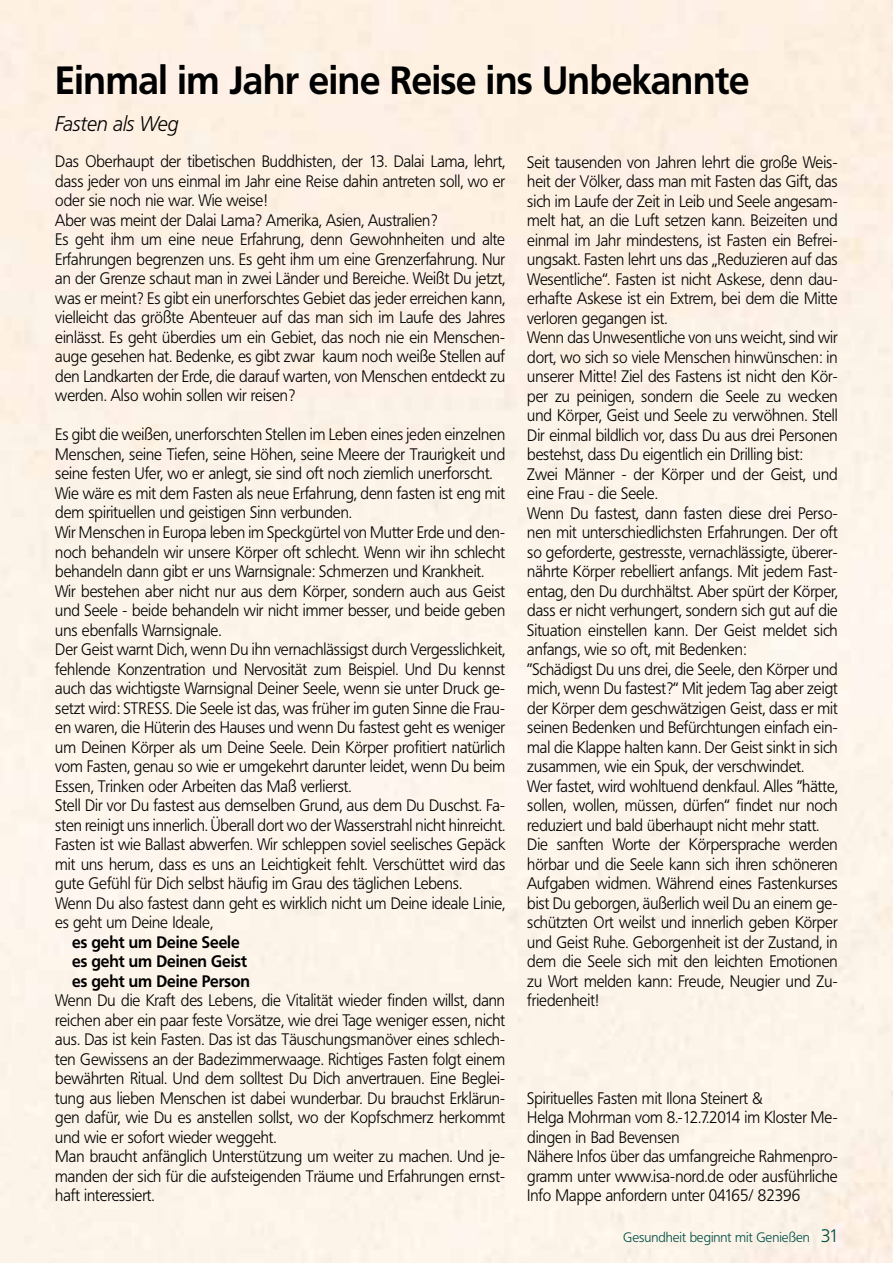
<style>
.page{position:relative;width:893px;height:1263px;background:#fff}
.page>*{position:absolute;margin:0;border:0;box-sizing:border-box;transform-origin:0 0}
.t1{font:700 39px "Frutiger BQ";letter-spacing:-.005em;color:#000;scale:.95 1}
.t2{font:italic 300 21px "Frutiger BQ";color:#000;scale:.95 1}
.t3{font:300 16.5px/19.5px "Frutiger BQ";color:#000;scale:.95 1}
.t4{font:700 16.5px/19.5px "Frutiger BQ";color:#000;scale:.95 1}
.t5{font:300 13.5px "Frutiger BQ";color:#004f46}
.s1{font-size:18px}
</style>
<div class="page">
<h1 class="t1" style="left:55px;top:57px;width:732px">Einmal im Jahr eine Reise ins Unbekannte</h1>
<p class="t2" style="left:55px;top:112px;width:131px">Fasten als Weg</p>
<p class="t3" style="left:55px;top:152px;width:475px">Das Oberhaupt der tibetischen Buddhisten, der 13. Dalai Lama, lehrt, dass jeder von uns einmal im Jahr eine Reise dahin antreten soll, wo er oder sie noch nie war. Wie weise!<br>Aber was meint der Dalai Lama? Amerika, Asien, Australien?<br>Es geht ihm um eine neue Erfahrung, denn Gewohnheiten und alte Erfahrungen begrenzen uns. Es geht ihm um eine Grenzerfahrung. Nur an der Grenze schaut man in zwei Länder und Bereiche. Weißt Du jetzt, was er meint? Es gibt ein unerforschtes Gebiet das jeder erreichen kann, vielleicht das größte Abenteuer auf das man sich im Laufe des Jahres einlässt. Es geht überdies um ein Gebiet, das noch nie ein Menschen&shy;auge gesehen hat. Bedenke, es gibt zwar kaum noch weiße Stellen auf den Landkarten der Erde, die darauf warten, von Menschen entdeckt zu werden. Also wohin sollen wir reisen?</p>
<p class="t3" style="left:55px;top:425px;width:475px">Es gibt die weißen, unerforschten Stellen im Leben eines jeden einzelnen Menschen, seine Tiefen, seine Höhen, seine Meere der Traurigkeit und seine festen Ufer, wo er anlegt, sie sind oft noch ziemlich unerforscht.<br>Wie wäre es mit dem Fasten als neue Erfahrung, denn fasten ist eng mit dem spirituellen und geistigen Sinn verbunden.<br>Wir Menschen in Europa leben im Speckgürtel von Mutter Erde und den&shy;noch behandeln wir unsere Körper oft schlecht. Wenn wir ihn schlecht behandeln dann gibt er uns Warnsignale: Schmerzen und Krankheit.<br>Wir bestehen aber nicht nur aus dem Körper, sondern auch aus Geist und Seele - beide behandeln wir nicht immer besser, und beide geben uns ebenfalls Warnsignale.<br>Der Geist warnt Dich, wenn Du ihn vernachlässigst durch Vergesslichkeit, fehlende Konzentration und Nervosität zum Beispiel. Und Du kennst auch das wichtigste Warnsignal Deiner Seele, wenn sie unter Druck ge&shy;setzt wird: STRESS. Die Seele ist das, was früher im guten Sinne die Frau&shy;en waren, die Hüterin des Hauses und wenn Du fastest geht es weniger um Deinen Körper als um Deine Seele. Dein Körper profitiert natürlich vom Fasten, genau so wie er umgekehrt darunter leidet, wenn Du beim Essen, Trinken oder Arbeiten das Maß verlierst.<br>Stell Dir vor Du fastest aus demselben Grund, aus dem Du Duschst. Fa&shy;sten reinigt uns innerlich. Überall dort wo der Wasserstrahl nicht hinreicht.<br>Fasten ist wie Ballast abwerfen. Wir schleppen soviel seelisches Gepäck mit uns herum, dass es uns an Leichtigkeit fehlt. Verschüttet wird das gute Gefühl für Dich selbst häufig im Grau des täglichen Lebens.<br>Wenn Du also fastest dann geht es wirklich nicht um Deine ideale Linie, es geht um Deine Ideale,</p>
<p class="t4" style="left:72px;top:932px;width:189px">es geht um Deine Seele es geht um Deinen Geist es geht um Deine Person</p>
<p class="t3" style="left:55px;top:991px;width:475px">Wenn Du die Kraft des Lebens, die Vitalität wieder finden willst, dann reichen aber ein paar feste Vorsätze, wie drei Tage weniger essen, nicht aus. Das ist kein Fasten. Das ist das Täuschungsmanöver eines schlech&shy;ten Gewissens an der Badezimmerwaage. Richtiges Fasten folgt einem bewährten Ritual. Und dem solltest Du Dich anvertrauen. Eine Beglei&shy;tung aus lieben Menschen ist dabei wunderbar. Du brauchst Erklärun&shy;gen dafür, wie Du es anstellen sollst, wo der Kopfschmerz herkommt und wie er sofort wieder weggeht.<br>Man braucht anfänglich Unterstützung um weiter zu machen. Und je&shy;manden der sich für die aufsteigenden Träume und Erfahrungen ernst&shy;haft interessiert.</p>
<p class="t3" style="left:527px;top:152px;width:328px">Seit tausenden von Jahren lehrt die große Weis&shy;heit der Völker, dass man mit Fasten das Gift, das sich im Laufe der Zeit in Leib und Seele angesam&shy;melt hat, an die Luft setzen kann. Beizeiten und einmal im Jahr mindestens, ist Fasten ein Befrei&shy;ungsakt. Fasten lehrt uns das „Reduzieren auf das Wesentliche“. Fasten ist nicht Askese, denn dau&shy;erhafte Askese ist ein Extrem, bei dem die Mitte verloren gegangen ist.<br>Wenn das Unwesentliche von uns weicht, sind wir dort, wo sich so viele Menschen hinwünschen: in unserer Mitte! Ziel des Fastens ist nicht den Kör&shy;per zu peinigen, sondern die Seele zu wecken und Körper, Geist und Seele zu verwöhnen. Stell Dir einmal bildlich vor, dass Du aus drei Personen bestehst, dass Du eigentlich ein Drilling bist:<br>Zwei Männer - der Körper und der Geist, und eine Frau - die Seele.<br>Wenn Du fastest, dann fasten diese drei Perso&shy;nen mit unterschiedlichsten Erfahrungen. Der oft so geforderte, gestresste, vernachlässigte, überer&shy;nährte Körper rebelliert anfangs. Mit jedem Fast&shy;entag, den Du durchhältst. Aber spürt der Körper, dass er nicht verhungert, sondern sich gut auf die Situation einstellen kann. Der Geist meldet sich anfangs, wie so oft, mit Bedenken:<br>”Schädigst Du uns drei, die Seele, den Körper und mich, wenn Du fastest?“ Mit jedem Tag aber zeigt der Körper dem geschwätzigen Geist, dass er mit seinen Bedenken und Befürchtungen einfach ein&shy;mal die Klappe halten kann. Der Geist sinkt in sich zusammen, wie ein Spuk, der verschwindet.<br>Wer fastet, wird wohltuend denkfaul. Alles ”hätte, sollen, wollen, müssen, dürfen“ findet nur noch reduziert und bald überhaupt nicht mehr statt.<br>Die sanften Worte der Körpersprache werden hörbar und die Seele kann sich ihren schöneren Aufgaben widmen. Während eines Fastenkurses bist Du geborgen, äußerlich weil Du an einem ge&shy;schützten Ort weilst und innerlich geben Körper und Geist Ruhe. Geborgenheit ist der Zustand, in dem die Seele sich mit den leichten Emotionen zu Wort melden kann: Freude, Neugier und Zu&shy;friedenheit!</p>
<p class="t3" style="left:527px;top:1088px;width:328px">Spirituelles Fasten mit Ilona Steinert &amp;<br>Helga Mohrman vom 8.-12.7.2014 im Kloster Me&shy;dingen in Bad Bevensen<br>Nähere Infos über das umfangreiche Rahmenpro&shy;gramm unter www.isa-nord.de oder ausführliche Info Mappe anfordern unter 04165/ 82396</p>
<p class="t5" style="left:623px;top:1230px;width:217px">Gesundheit beginnt mit Genießen <span class="s1">31</span></p>
</div>
